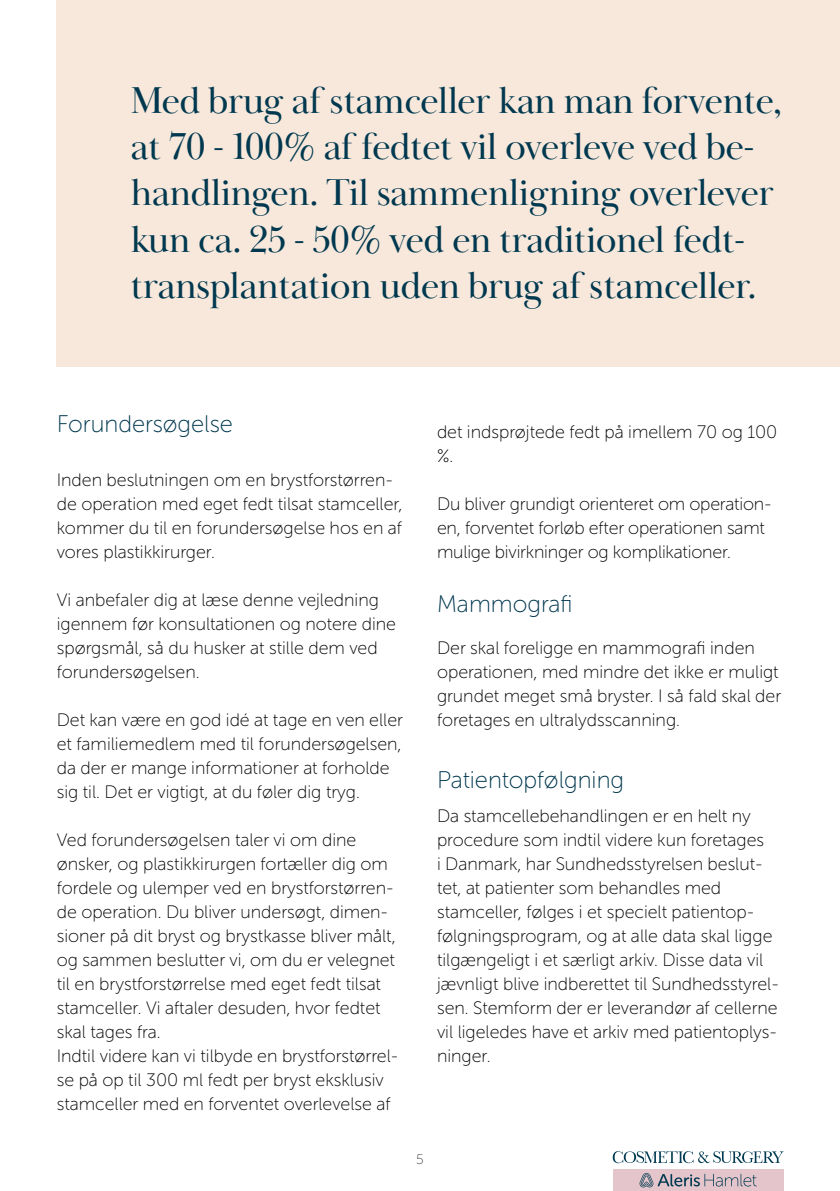
<style>
.page{position:relative;width:840px;height:1191px;background:#fff}
.page>*{position:absolute;margin:0;border:0;box-sizing:border-box;transform-origin:0 0}
.overskrift_20pt{font:38.4px/46.2px "Baskerville Display PT";letter-spacing:-.02em;color:#00384f}
.mellemrubrik_1_linje{font:24px "Museo Sans Rounded 100";color:#00384f}
.brødtekst{font:18px/24px "Museo Sans Rounded 100";color:#000}
.t1{font:14px "Museo Sans Rounded 100";color:#484847}
</style>
<div class="page">
<div style="left:612px;top:1169px;width:170px;height:22px;background:#e3c5cb"></div>
<svg style="left:639px;top:1173px;width:117px;height:14px"></svg>
<svg style="left:612px;top:1151px;width:170px;height:12px"></svg>
<hr style="left:0;top:635px;width:1px;height:91px;background:#e9ced5">
<div style="left:57px;top:0;width:782px;height:366px;background:#f7e8db"></div>
<p class="overskrift_20pt" style="left:130px;top:78px;width:653px">Med brug af stamceller kan man forvente, at 70 - 100% af fedtet vil overleve ved be&shy;handlingen. Til sammenligning overlever kun ca. 25 - 50% ved en traditionel fedt&shy;transplantation uden brug af stamceller.</p>
<p class="mellemrubrik_1_linje" style="left:57px;top:411px;width:178px">Forundersøgelse</p>
<p class="brødtekst" style="left:57px;top:468px;width:347px">Inden beslutningen om en brystforstørren&shy;de operation med eget fedt tilsat stamceller, kommer du til en forundersøgelse hos en af vores plastikkirurger.</p>
<p class="brødtekst" style="left:57px;top:588px;width:340px">Vi anbefaler dig at læse denne vejledning igennem før konsultationen og notere dine spørgsmål, så du husker at stille dem ved forundersøgelsen.</p>
<p class="brødtekst" style="left:57px;top:708px;width:347px">Det kan være en god idé at tage en ven eller et familiemedlem med til forundersøgelsen, da der er mange informationer at forholde sig til. Det er vigtigt, at du føler dig tryg.</p>
<p class="brødtekst" style="left:57px;top:828px;width:340px">Ved forundersøgelsen taler vi om dine ønsker, og plastikkirurgen fortæller dig om fordele og ulemper ved en brystforstørren&shy;de operation. Du bliver undersøgt, dimen&shy;sioner på dit bryst og brystkasse bliver målt, og sammen beslutter vi, om du er velegnet til en brystforstørrelse med eget fedt tilsat stamceller. Vi aftaler desuden, hvor fedtet skal tages fra.</p>
<p class="brødtekst" style="left:57px;top:1044px;width:343px">Indtil videre kan vi tilbyde en brystforstørrel&shy;se på op til 300 ml fedt per bryst eksklusiv stamceller med en forventet overlevelse af</p>
<p class="brødtekst" style="left:437px;top:420px;width:341px">det indsprøjtede fedt på imellem 70 og 100 %.</p>
<p class="brødtekst" style="left:437px;top:492px;width:336px">Du bliver grundigt orienteret om operation&shy;en, forventet forløb efter operationen samt mulige bivirkninger og komplikationer.</p>
<p class="mellemrubrik_1_linje" style="left:437px;top:591px;width:137px">Mammografi</p>
<p class="brødtekst" style="left:437px;top:636px;width:345px">Der skal foreligge en mammografi inden operationen, med mindre det ikke er muligt grundet meget små bryster. I så fald skal der foretages en ultralydsscanning.</p>
<p class="mellemrubrik_1_linje" style="left:437px;top:766px;width:188px">Patientopfølgning</p>
<p class="brødtekst" style="left:437px;top:804px;width:315px">Da stamcellebehandlingen er en helt ny</p>
<p class="brødtekst" style="left:437px;top:828px;width:328px">procedure som indtil videre kun foretages</p>
<p class="brødtekst" style="left:437px;top:852px;width:343px">i Danmark, har Sundhedsstyrelsen beslut&shy;tet, at patienter som behandles med stamceller, følges i et specielt patientop&shy;følgningsprogram, og at alle data skal ligge tilgængeligt i et særligt arkiv. Disse data vil jævnligt blive indberettet til Sundhedsstyrel&shy;sen. Stemform der er leverandør af cellerne vil ligeledes have et arkiv med patientoplys&shy;ninger.</p>
<p class="t1" style="left:416px;top:1151px;width:9px">5</p>
</div>
